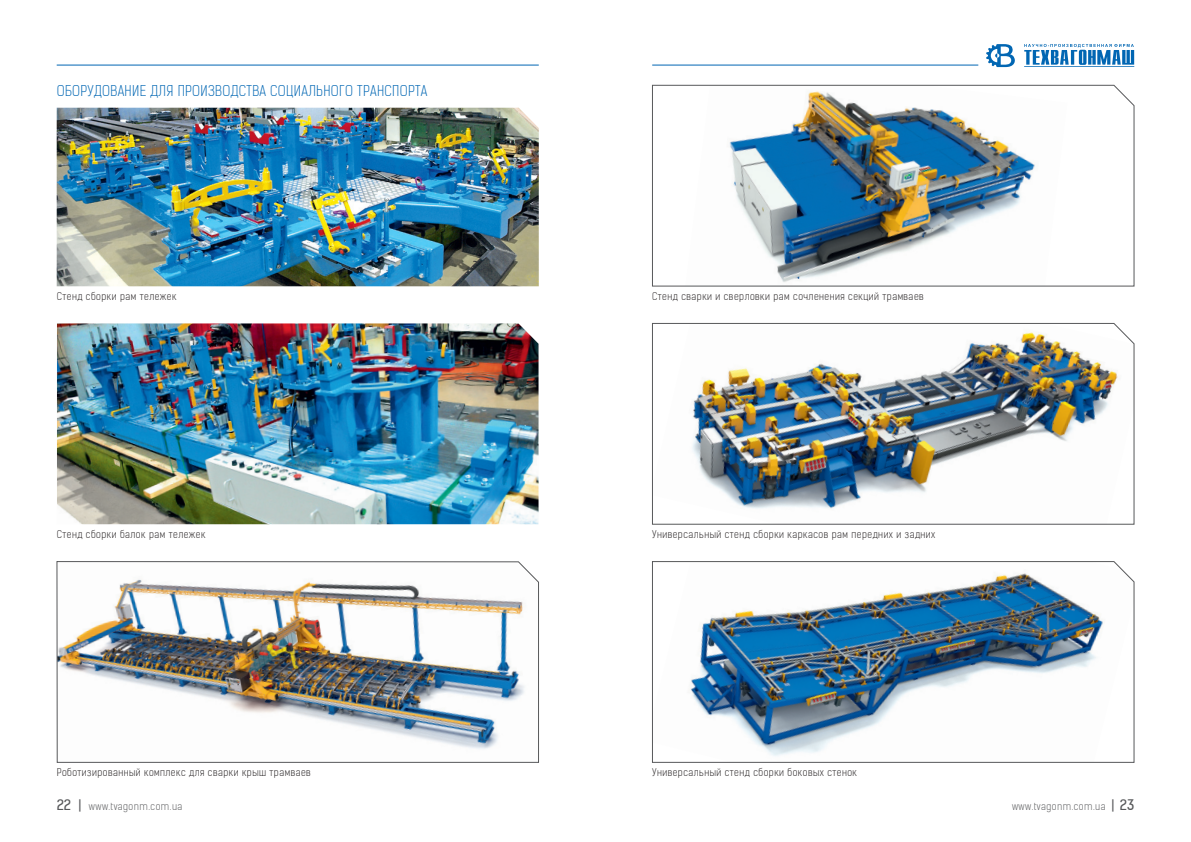
<style>
.page{position:relative;width:1191px;height:842px;background:#fff}
.page>*{position:absolute;margin:0;border:0;box-sizing:border-box;transform-origin:0 0}
.t1{font:14px "Kelson Sans Light RU";letter-spacing:.025em;color:#0166b3}
.t2{font:10px "Kelson Sans Light RU";letter-spacing:.05em;color:#231f20}
.t3{font:10px "Kelson Sans Light RU";letter-spacing:.05em;color:#57585a}
.s1{font-family:"Kelson Sans Regular RU";font-size:14px}
</style>
<div class="page">
<img style="left:652px;top:561px;width:482px;height:202px">
<img style="left:652px;top:323px;width:482px;height:202px">
<img style="left:57px;top:323px;width:481px;height:201px">
<img style="left:652px;top:85px;width:482px;height:202px">
<img style="left:57px;top:108px;width:482px;height:178px">
<img style="left:56px;top:561px;width:483px;height:202px">
<svg style="left:1024px;top:44px;width:110px;height:23px"></svg>
<svg style="left:986px;top:44px;width:29px;height:23px"></svg>
<hr style="left:652px;top:65px;width:326px;height:1px;background:#0166b3">
<hr style="left:57px;top:65px;width:482px;height:1px;background:#0166b3">
<h1 class="t1" style="left:57px;top:82px;width:372px">ОБОРУДОВАНИЕ ДЛЯ ПРОИЗВОДСТВА СОЦИАЛЬНОГО ТРАНСПОРТА</h1>
<p class="t2" style="left:57px;top:290px;width:121px">Стенд сборки рам тележек</p>
<p class="t2" style="left:652px;top:290px;width:273px">Стенд сварки и сверловки рам сочленения секций трамваев</p>
<p class="t2" style="left:57px;top:528px;width:150px">Стенд сборки балок рам тележек</p>
<p class="t2" style="left:652px;top:528px;width:285px">Универсальный стенд сборки каркасов рам передних и задних</p>
<p class="t2" style="left:57px;top:766px;width:255px">Роботизированный комплекс для сварки крыш трамваев</p>
<p class="t3" style="left:57px;top:800px;width:127px"><span class="s1">22 |</span> www.tvagonm.com.ua</p>
<p class="t3" style="left:1012px;top:800px;width:124px">www.tvagonm.com.ua <span class="s1">| 23</span></p>
<p class="t2" style="left:652px;top:766px;width:206px">Универсальный стенд сборки боковых стенок</p>
</div>
